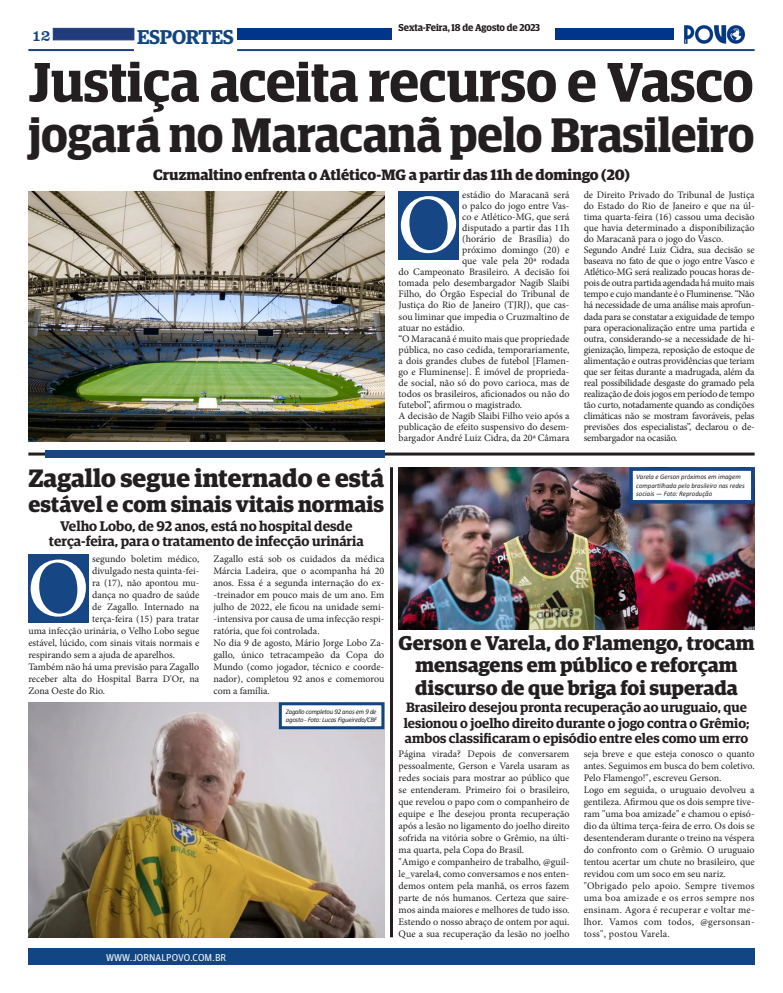
<style>
.page{position:relative;width:783px;height:993px;background:#fff}
.page>*{position:absolute;margin:0;border:0;box-sizing:border-box;transform-origin:0 0}
.t1{font:83.8px "Minion Pro";color:#fff}
.t2{font:600 55.8px "Guardian Egyptian Display";letter-spacing:-.005em;color:#231f20}
.t3{font:600 48.5px "Guardian Egyptian Display";color:#231f20}
.t4{font:700 25.2px "Guardian Egyptian";color:#231f20}
.t5{font:700 22px "Guardian Egyptian";color:#231f20}
.t6{font:700 20px/22px "Guardian Egyptian";color:#231f20;text-align:center}
.t7{font:600 20px "Guardian Egyptian";letter-spacing:-.02em;color:#114683}
.t8{font:16px "Clarendon BT";color:#174685}
.t9{font:700 15px "Guardian Egyptian";color:#231f20}
.t10{font:600 14px "Guardian Egyptian";color:#231f20}
.t11{font:600 13.6px/15.7px "Guardian Egyptian";color:#231f20}
.t12{font:10px/12px "Minion Pro";color:#231f20;text-align:justify}
.t13{font:600 10px "Guardian Egyptian Display";letter-spacing:-.005em;color:#231f20}
.t14{font:10px "Guardian Agate Sans G1 D Regular";color:#fff}
.t15{font:italic 7px/8.4px "Calibri";color:#231f20}
.t16{font:italic 7px/8px "Calibri";letter-spacing:-.03em;color:#231f20}
</style>
<div class="page">
<img style="left:684px;top:25px;width:62px;height:19px">
<div style="left:53px;top:28px;width:81px;height:12px;background:#203c7d;border:1px solid #203c7d"></div>
<hr style="left:28px;top:49px;width:106px;height:2px;background:#203c7d">
<div style="left:28px;top:947px;width:726px;height:17px;background:#114683"></div>
<div style="left:237px;top:28px;width:154px;height:12px;background:#003589"></div>
<hr style="left:237px;top:49px;width:517px;height:2px;background:#174685">
<div style="left:555px;top:28px;width:119px;height:12px;background:#003589"></div>
<img style="left:398px;top:467px;width:356px;height:162px">
<hr style="left:390px;top:467px;width:3px;height:469px;background:#231f20">
<hr style="left:28px;top:452px;width:726px;height:3px;background:#231f20">
<div style="left:45px;top:450px;width:339px;height:7px;background:#174685"></div>
<div style="left:398px;top:191px;width:61px;height:68px;background:#174685"></div>
<div style="left:629px;top:467px;width:125px;height:36px;background:#fff;border:4px solid #174685"></div>
<img style="left:28px;top:702px;width:356px;height:234px">
<div style="left:279px;top:702px;width:105px;height:27px;background:#fff;border:3px solid #114683"></div>
<div style="left:28px;top:554px;width:61px;height:68px;background:#174685"></div>
<img style="left:28px;top:191px;width:356px;height:250px">
<h3 class="t8" style="left:31px;top:25px;width:21px">12</h3>
<h3 class="t7" style="left:137px;top:22px;width:98px">ESPORTES</h3>
<p class="t13" style="left:398px;top:22px;width:143px">Sexta-Feira, 18 de Agosto de 2023</p>
<p class="t2" style="left:28px;top:52px;width:726px">Justiça aceita recurso e Vasco</p>
<p class="t3" style="left:28px;top:108px;width:727px">jogará no Maracanã pelo Brasileiro</p>
<p class="t9" style="left:153px;top:164px;width:478px">Cruzmaltino enfrenta o Atlético-MG a partir das 11h de domingo (20)</p>
<p class="t1" style="left:397px;top:169px;width:64px">O</p>
<p class="t12" style="left:462px;top:189px;width:109px">estádio do Maracanã será</p>
<p class="t12" style="left:462px;top:200px;width:109px">o palco do jogo entre Vas-</p>
<p class="t12" style="left:462px;top:211px;width:109px">co e Atlético-MG, que será</p>
<p class="t12" style="left:462px;top:222px;width:109px">disputado a partir das 11h</p>
<p class="t12" style="left:462px;top:233px;width:109px">(horário de Brasília) do</p>
<p class="t12" style="left:462px;top:244px;width:109px">próximo domingo (20) e</p>
<p class="t12" style="left:462px;top:255px;width:109px">que vale pela 20ª rodada</p>
<p class="t12" style="left:398px;top:266px;width:172px">do Campeonato Brasileiro. A decisão foi</p>
<p class="t12" style="left:398px;top:277px;width:172px">tomada pelo desembargador Nagib Slaibi</p>
<p class="t12" style="left:398px;top:288px;width:172px">Filho, do Órgão Especial do Tribunal de</p>
<p class="t12" style="left:398px;top:299px;width:172px">Justiça do Rio de Janeiro (TJRJ), que cas-</p>
<p class="t12" style="left:398px;top:310px;width:172px">sou liminar que impedia o Cruzmaltino de</p>
<p class="t12" style="left:398px;top:321px;width:67px">atuar no estádio.</p>
<p class="t12" style="left:398px;top:333px;width:172px;line-height:11px">“O Maracanã é muito mais que propriedade pública, no caso cedida, temporariamente, a dois grandes clubes de futebol [Flamen&shy;go e Fluminense]. É imóvel de proprieda&shy;de social, não só do povo carioca, mas de todos os brasileiros, aficionados ou não do futebol”, afirmou o magistrado.</p>
<p class="t12" style="left:398px;top:410px;width:172px;line-height:11px">A decisão de Nagib Slaibi Filho veio após a publicação de efeito suspensivo do desem&shy;bargador André Luiz Cidra, da 20ª Câmara</p>
<p class="t12" style="left:583px;top:190px;width:172px;line-height:11px">de Direito Privado do Tribunal de Justiça do Estado do Rio de Janeiro e que na úl&shy;tima quarta-feira (16) cassou uma decisão que havia determinado a disponibilização do Maracanã para o jogo do Vasco.</p>
<p class="t12" style="left:583px;top:245px;width:172px;line-height:11px">Segundo André Luiz Cidra, sua decisão se baseava no fato de que o jogo entre Vasco e Atlético-MG será realizado poucas horas de&shy;pois de outra partida agendada há muito mais tempo e cujo mandante é o Fluminense. “Não há necessidade de uma análise mais aprofun&shy;dada para se constatar a exiguidade de tempo para operacionalização entre uma partida e outra, considerando-se a necessidade de hi&shy;gienização, limpeza, reposição de estoque de alimentação e outras providências que teriam que ser feitas durante a madrugada, além da real possibilidade desgaste do gramado pela realização de dois jogos em período de tempo tão curto, notadamente quando as condições climáticas não se mostram favoráveis, pelas previsões dos especialistas”, declarou o de&shy;sembargador na ocasião.</p>
<p class="t4" style="left:28px;top:459px;width:357px">Zagallo segue internado e está</p>
<p class="t5" style="left:28px;top:487px;width:357px">estável e com sinais vitais normais</p>
<p class="t10" style="left:60px;top:515px;width:293px">Velho Lobo, de 92 anos, está no hospital desde</p>
<p class="t10" style="left:49px;top:530px;width:316px">terça-feira, para o tratamento de infecção urinária</p>
<p class="t12" style="left:92px;top:552px;width:109px">segundo boletim médico,</p>
<p class="t12" style="left:92px;top:564px;width:109px">divulgado nesta quinta-fei-</p>
<p class="t12" style="left:92px;top:576px;width:109px">ra (17), não apontou mu-</p>
<p class="t12" style="left:92px;top:588px;width:109px">dança no quadro de saúde</p>
<p class="t12" style="left:92px;top:600px;width:109px">de Zagallo. Internado na</p>
<p class="t12" style="left:92px;top:612px;width:109px">terça-feira (15) para tratar</p>
<p class="t12" style="left:28px;top:624px;width:172px">uma infecção urinária, o Velho Lobo segue</p>
<p class="t12" style="left:28px;top:636px;width:172px">estável, lúcido, com sinais vitais normais e</p>
<p class="t12" style="left:28px;top:648px;width:148px">respirando sem a ajuda de aparelhos.</p>
<p class="t12" style="left:28px;top:660px;width:172px">Também não há uma previsão para Zagallo receber alta do Hospital Barra D'Or, na Zona Oeste do Rio.</p>
<p class="t1" style="left:27px;top:532px;width:64px">O</p>
<p class="t12" style="left:213px;top:552px;width:172px">Zagallo está sob os cuidados da médica Márcia Ladeira, que o acompanha há 20 anos. Essa é a segunda internação do ex--treinador em pouco mais de um ano. Em julho de 2022, ele ficou na unidade semi--intensiva por causa de uma infecção respi&shy;ratória, que foi controlada.</p>
<p class="t12" style="left:213px;top:636px;width:172px">No dia 9 de agosto, Mário Jorge Lobo Za&shy;gallo, único tetracampeão da Copa do Mundo (como jogador, técnico e coorde&shy;nador), completou 92 anos e comemorou com a família.</p>
<p class="t16" style="left:286px;top:707px;width:93px">Zagallo completou 92 anos em 9 de agosto - Foto: Lucas Figueiredo/CBF</p>
<p class="t14" style="left:106px;top:949px;width:122px">WWW.JORNALPOVO.COM.BR</p>
<p class="t15" style="left:636px;top:472px;width:110px">Varela e Gerson próximos em imagem compartilhada pelo brasileiro nas redes sociais — Foto: Reprodução</p>
<p class="t6" style="left:398px;top:630px;width:357px">Gerson e Varela, do Flamengo, trocam mensagens em público e reforçam</p>
<p class="t6" style="left:415px;top:674px;width:324px">discurso de que briga foi superada</p>
<p class="t11" style="left:403px;top:698px;width:347px">Brasileiro desejou pronta recuperação ao uruguaio, que lesionou o joelho direito durante o jogo contra o Grêmio; ambos classificaram o episódio entre eles como um erro</p>
<p class="t12" style="left:398px;top:747px;width:172px">Página virada? Depois de conversarem pessoalmente, Gerson e Varela usaram as redes sociais para mostrar ao público que se entenderam. Primeiro foi o brasileiro, que revelou o papo com o companheiro de equipe e lhe desejou pronta recuperação após a lesão no ligamento do joelho direito sofrida na vitória sobre o Grêmio, na últi&shy;ma quarta, pela Copa do Brasil.</p>
<p class="t12" style="left:398px;top:855px;width:172px">"Amigo e companheiro de trabalho, @guil&shy;le_varela4, como conversamos e nos enten&shy;demos ontem pela manhã, os erros fazem parte de nós humanos. Certeza que saire&shy;mos ainda maiores e melhores de tudo isso.<br>Estendo o nosso abraço de ontem por aqui.<br>Que a sua recuperação da lesão no joelho</p>
<p class="t12" style="left:583px;top:747px;width:172px">seja breve e que esteja conosco o quanto antes. Seguimos em busca do bem coletivo.<br>Pelo Flamengo!", escreveu Gerson.</p>
<p class="t12" style="left:583px;top:783px;width:172px">Logo em seguida, o uruguaio devolveu a gentileza. Afirmou que os dois sempre tive&shy;ram "uma boa amizade" e chamou o episó&shy;dio da última terça-feira de erro. Os dois se desentenderam durante o treino na véspera do confronto com o Grêmio. O uruguaio tentou acertar um chute no brasileiro, que revidou com um soco em seu nariz.</p>
<p class="t12" style="left:583px;top:879px;width:172px">"Obrigado pelo apoio. Sempre tivemos uma boa amizade e os erros sempre nos ensinam. Agora é recuperar e voltar me&shy;lhor. Vamos com todos, @gersonsan&shy;toss", postou Varela.</p>
</div>
